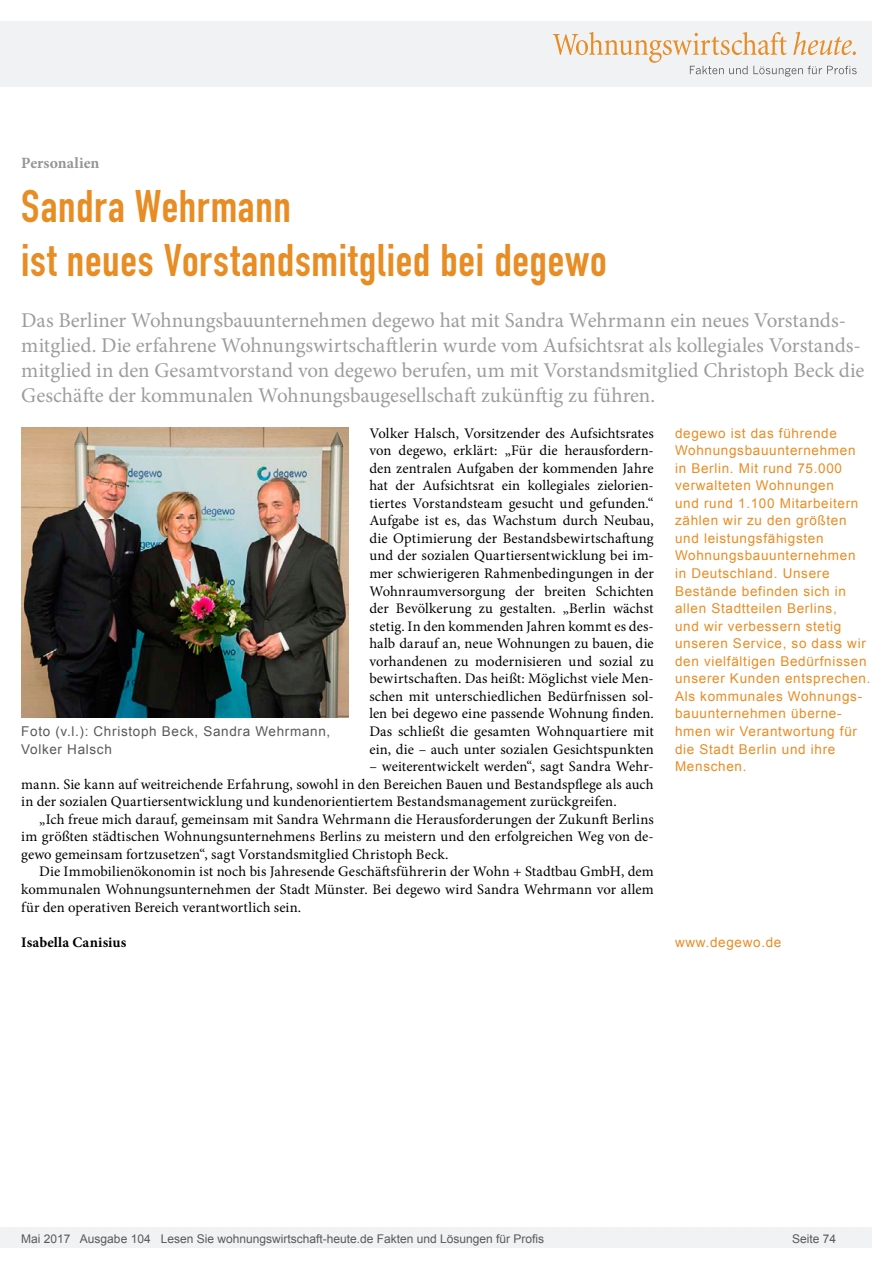
<style>
.page{position:relative;width:893px;height:1263px;background:#fff}
.page>*{position:absolute;margin:0;border:0;box-sizing:border-box;transform-origin:0 0}
.Überschrift_Groß{font:45px/54px "DIN Engschrift";letter-spacing:.015em;color:#e88c24}
.Anlesetext{font:21px/25.2px "Minion Pro";letter-spacing:-.005em;color:#9d9d9d}
.Kategorie{font:700 15.75px "Minion Pro";color:#959595}
.Fließtext_erste_Zeil{font:14.7px/17.5px "Minion Pro";letter-spacing:.005em;color:#000;text-align:justify}
.Fliesstext{font:14.7px/17.5px "Minion Pro";letter-spacing:.01em;color:#000;text-align:justify}
.AUTOR{font:700 14.7px "Minion Pro";letter-spacing:.01em;color:#000}
.Info{font:13.5px/17.5px "Arial";letter-spacing:.05em;color:#e88c24}
.Bildunterschrift{font:13.5px/17.5px "Arial";letter-spacing:.05em;color:#595959}
.t1{font:12px "Arial";color:#595959}
</style>
<div class="page">
<div style="left:0;top:1227px;width:872px;height:20px;background:#f1f2f3"></div>
<div style="left:0;top:21px;width:872px;height:66px;background:#f1f2f3"></div>
<svg style="left:553px;top:32px;width:304px;height:45px"></svg>
<img style="left:21px;top:428px;width:328px;height:289px">
<p class="Kategorie" style="left:21px;top:152px;width:80px">Personalien</p>
<p class="Überschrift_Groß" style="left:21px;top:180px;width:587px">Sandra Wehrmann<br>ist neues Vorstandsmitglied bei degewo</p>
<p class="Anlesetext" style="left:21px;top:307px;width:845px">Das Berliner Wohnungsbauunternehmen degewo hat mit Sandra Wehrmann ein neues Vorstands&shy;mitglied. Die erfahrene Wohnungswirtschaftlerin wurde vom Aufsichtsrat als kollegiales Vorstands&shy;mitglied in den Gesamtvorstand von degewo berufen, um mit Vorstandsmitglied Christoph Beck die Geschäfte der kommunalen Wohnungsbaugesellschaft zukünftig zu führen.</p>
<p class="Fließtext_erste_Zeil" style="left:369px;top:424px;width:286px">Volker Halsch, Vorsitzender des Aufsichtsrates von degewo, erklärt: „Für die herausfordern&shy;den zentralen Aufgaben der kommenden Jahre hat der Aufsichtsrat ein kollegiales zielorien&shy;tiertes Vorstandsteam gesucht und gefunden.“ Aufgabe ist es, das Wachstum durch Neubau, die Optimierung der Bestandsbewirtschaftung und der sozialen Quartiersentwicklung bei im&shy;mer schwierigeren Rahmenbedingungen in der Wohnraumversorgung der breiten Schichten der Bevölkerung zu gestalten. „Berlin wächst stetig. In den kommenden Jahren kommt es des&shy;halb darauf an, neue Wohnungen zu bauen, die vorhandenen zu modernisieren und sozial zu bewirtschaften. Das heißt: Möglichst viele Men&shy;schen mit unterschiedlichen Bedürfnissen sol&shy;len bei degewo eine passende Wohnung finden.<br>Das schließt die gesamten Wohnquartiere mit ein, die – auch unter sozialen Gesichtspunkten</p>
<p class="Fließtext_erste_Zeil" style="left:21px;top:758px;width:634px;text-indent:348px">– weiterentwickelt werden“, sagt Sandra Wehr&shy;mann. Sie kann auf weitreichende Erfahrung, sowohl in den Bereichen Bauen und Bestandspflege als auch in der sozialen Quartiersentwicklung und kundenorientiertem Bestandsmanagement zurückgreifen.</p>
<p class="Fliesstext" style="left:21px;top:810px;width:634px;text-indent:18px">„Ich freue mich darauf, gemeinsam mit Sandra Wehrmann die Herausforderungen der Zukunft Berlins im größten städtischen Wohnungsunternehmens Berlins zu meistern und den erfolgreichen Weg von de&shy;gewo gemeinsam fortzusetzen“, sagt Vorstandsmitglied Christoph Beck.</p>
<p class="Fliesstext" style="left:21px;top:863px;width:634px;text-indent:18px">Die Immobilienökonomin ist noch bis Jahresende Geschäftsführerin der Wohn + Stadtbau GmbH, dem kommunalen Wohnungsunternehmen der Stadt Münster. Bei degewo wird Sandra Wehrmann vor allem für den operativen Bereich verantwortlich sein.</p>
<p class="AUTOR" style="left:21px;top:931px;width:107px">Isabella Canisius</p>
<p class="Info" style="left:675px;top:424px;width:197px">degewo ist das führende<br>Wohnungsbauunternehmen<br>in Berlin. Mit rund 75.000 verwalteten Wohnungen<br>und rund 1.100 Mitarbeitern zählen wir zu den größten und leistungsfähigsten<br>Wohnungsbauunternehmen<br>in Deutschland. Unsere<br>Bestände befinden sich in allen Stadtteilen Berlins,<br>und wir verbessern stetig unseren Service, so dass wir den vielfältigen Bedürfnissen unserer Kunden entsprechen.<br>Als kommunales Wohnungs&shy;bauunternehmen überne&shy;hmen wir Verantwortung für die Stadt Berlin und ihre<br>Menschen.</p>
<p class="Bildunterschrift" style="left:21px;top:723px;width:311px">Foto (v.l.): Christoph Beck, Sandra Wehrmann,<br>Volker Halsch</p>
<p class="Info" style="left:675px;top:933px;width:108px">www.degewo.de</p>
<p class="t1" style="left:21px;top:1230px;width:524px">Mai 2017 Ausgabe 104 Lesen Sie wohnungswirtschaft-heute.de Fakten und Lösungen für Profis</p>
<p class="t1" style="left:792px;top:1231px;width:46px">Seite 74</p>
</div>
